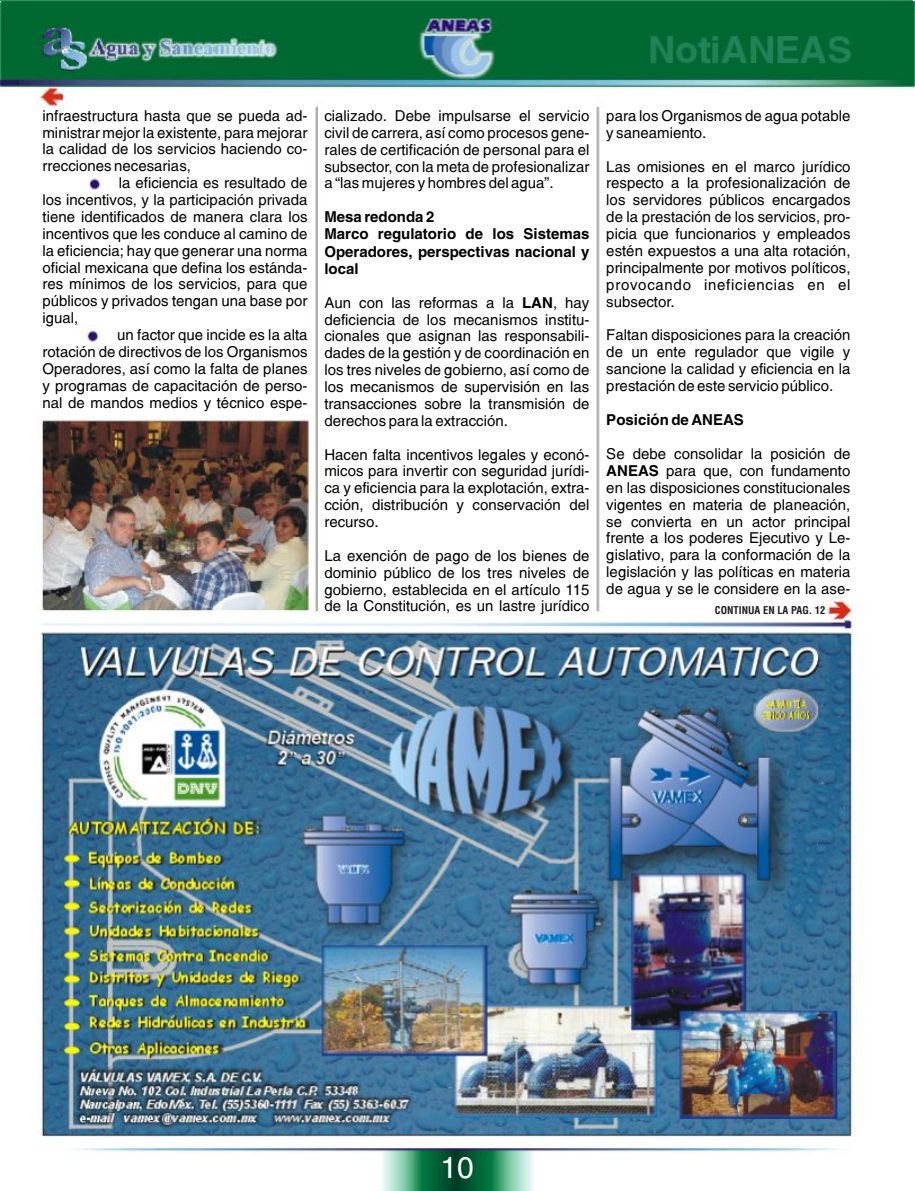
<style>
.page{position:relative;width:915px;height:1191px;background:#fff}
.page>*{position:absolute;margin:0;border:0;box-sizing:border-box;transform-origin:0 0}
.t1{font:30px "Switzerland";color:#fff}
.t2{font:15px/17px "Switzerland";color:#000;text-align:justify}
.t3{font:700 15px/17.1px "Switzerland";color:#000}
.t4{font:700 10.5px "Switzerland Condensed";color:#1f1a17}
.s1{color:#fff}
.s2{font-weight:700}
</style>
<div class="page">
<img style="left:0;top:0;width:914px;height:1191px">
<p class="t2" style="left:43px;top:108px;width:267px">infraestructura hasta que se pueda ad&shy;ministrar mejor la existente, para mejorar la calidad de los servicios haciendo co&shy;rrecciones necesarias,</p>
<p class="t2" style="left:43px;top:176px;width:267px;text-indent:60px"><span class="s1">·</span> la eficiencia es resultado de los incentivos, y la participación privada tiene identificados de manera clara los incentivos que les conduce al camino de la eficiencia; hay que generar una norma oficial mexicana que defina los estánda&shy;res mínimos de los servicios, para que públicos y privados tengan una base por igual,</p>
<p class="t2" style="left:43px;top:328px;width:267px;text-indent:60px"><span class="s1">·</span> un factor que incide es la alta rotación de directivos de los Organismos Operadores, así como la falta de planes y programas de capacitación de perso&shy;nal de mandos medios y técnico espe-</p>
<p class="t2" style="left:324px;top:109px;width:267px">cializado. Debe impulsarse el servicio civil de carrera, así como procesos gene&shy;rales de certificación de personal para el subsector, con la meta de profesionalizar a “las mujeres y hombres del agua”.</p>
<p class="t3" style="left:324px;top:210px;width:267px">Mesa redonda 2<br>Marco regulatorio de los Sistemas<br>Operadores, perspectivas nacional y local</p>
<p class="t2" style="left:324px;top:295px;width:267px">Aun con las reformas a la <span class="s2">LAN</span>, hay deficiencia de los mecanismos institu&shy;cionales que asignan las responsabili&shy;dades de la gestión y de coordinación en los tres niveles de gobierno, así como de los mecanismos de supervisión en las transacciones sobre la transmisión de derechos para la extracción.</p>
<p class="t2" style="left:324px;top:447px;width:267px">Hacen falta incentivos legales y econó&shy;micos para invertir con seguridad jurídi&shy;ca y eficiencia para la explotación, extra&shy;cción, distribución y conservación del recurso.</p>
<p class="t2" style="left:324px;top:549px;width:267px">La exención de pago de los bienes de dominio público de los tres niveles de gobierno, establecida en el artículo 115 de la Constitución, es un lastre jurídico</p>
<p class="t2" style="left:606px;top:109px;width:246px">para los Organismos de agua potable y saneamiento.</p>
<p class="t2" style="left:606px;top:159px;width:246px">Las omisiones en el marco jurídico respecto a la profesionalización de los servidores públicos encargados de la prestación de los servicios, pro&shy;picia que funcionarios y empleados estén expuestos a una alta rotación, principalmente por motivos políticos, provocando ineficiencias en el subsector.</p>
<p class="t2" style="left:606px;top:328px;width:246px">Faltan disposiciones para la creación de un ente regulador que vigile y sancione la calidad y eficiencia en la prestación de este servicio público.</p>
<p class="t3" style="left:606px;top:412px;width:139px">Posición de ANEAS</p>
<p class="t2" style="left:606px;top:447px;width:246px">Se debe consolidar la posición de <span class="s2">ANEAS</span> para que, con fundamento en las disposiciones constitucionales vigentes en materia de planeación, se convierta en un actor principal frente a los poderes Ejecutivo y Le&shy;gislativo, para la conformación de la legislación y las políticas en materia de agua y se le considere en la ase-</p>
<p class="t4" style="left:715px;top:604px;width:112px">CONTINUA EN LA PAG. 12</p>
<h1 class="t1" style="left:441px;top:1156px;width:35px">10</h1>
</div>
